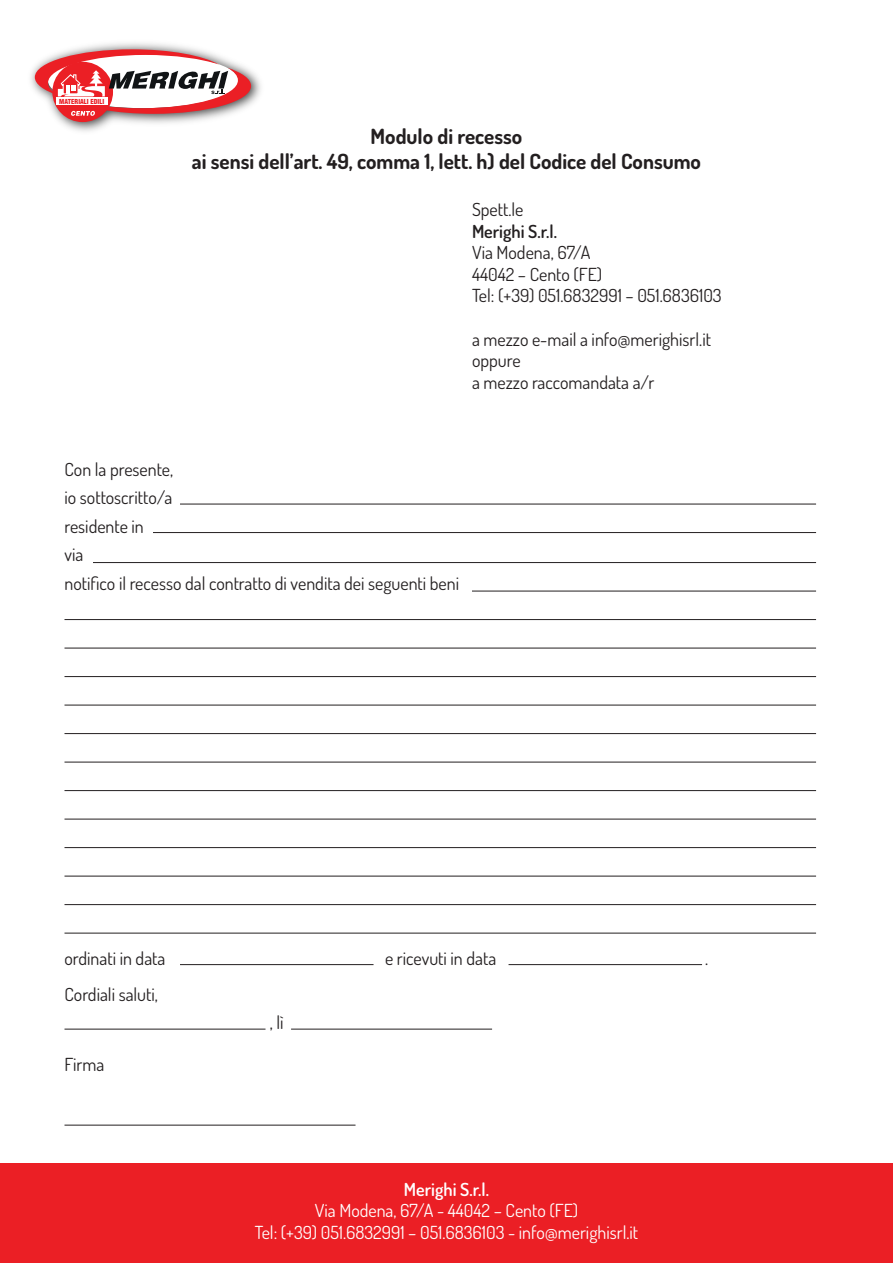
<style>
.page{position:relative;width:893px;height:1263px;background:#fff}
.page>*{position:absolute;margin:0;border:0;box-sizing:border-box;transform-origin:0 0}
.t1{font:700 21px/25.2px "Dosis";color:#231f20;text-align:center}
.t2{font:18px/21.6px "Dosis";color:#231f20}
.t3{font:18px/21.6px "Dosis";color:#fff;text-align:center}
.t4{font:600 18px "Dosis";color:#fff}
.t5{font:600 18px "Dosis";color:#231f20}
.t6{font:900 condensed 6.75px "Helvetica LT Std";color:#eb1f25}
</style>
<div class="page">
<div style="left:0;top:1163px;width:893px;height:100px;background:#eb1f25"></div>
<hr style="left:180px;top:504px;width:636px;height:1px;background:#231f20">
<hr style="left:472px;top:591px;width:344px;height:1px;background:#231f20">
<hr style="left:153px;top:532px;width:663px;height:1px;background:#231f20">
<hr style="left:93px;top:562px;width:723px;height:1px;background:#231f20">
<hr style="left:64px;top:619px;width:752px;height:1px;background:#231f20">
<hr style="left:64px;top:648px;width:752px;height:1px;background:#231f20">
<hr style="left:64px;top:676px;width:752px;height:1px;background:#231f20">
<hr style="left:64px;top:705px;width:752px;height:1px;background:#231f20">
<hr style="left:64px;top:733px;width:752px;height:1px;background:#231f20">
<hr style="left:64px;top:762px;width:752px;height:1px;background:#231f20">
<hr style="left:64px;top:790px;width:752px;height:1px;background:#231f20">
<hr style="left:64px;top:819px;width:752px;height:1px;background:#231f20">
<hr style="left:64px;top:847px;width:752px;height:1px;background:#231f20">
<hr style="left:64px;top:876px;width:752px;height:1px;background:#231f20">
<hr style="left:64px;top:904px;width:752px;height:1px;background:#231f20">
<hr style="left:64px;top:933px;width:752px;height:1px;background:#231f20">
<hr style="left:64px;top:1029px;width:202px;height:1px;background:#231f20">
<hr style="left:64px;top:1125px;width:292px;height:1px;background:#231f20">
<hr style="left:291px;top:1029px;width:201px;height:1px;background:#231f20">
<hr style="left:180px;top:964px;width:194px;height:1px;background:#231f20">
<hr style="left:508px;top:964px;width:194px;height:1px;background:#231f20">
<img style="left:31px;top:43px;width:230px;height:89px">
<div style="left:52px;top:62px;width:61px;height:60px;background:#eb1f25;border-radius:50%"></div>
<svg style="left:35px;top:49px;width:216px;height:67px"></svg>
<p class="t6" style="left:59px;top:97px;width:47px">MATERIALI EDILI</p>
<p class="t1" style="left:192px;top:123px;width:511px">Modulo di recesso<br>ai sensi dell’art. 49, comma 1, lett. h) del Codice del Consumo</p>
<p class="t2" style="left:472px;top:198px;width:53px">Spett.le</p>
<p class="t5" style="left:472px;top:218px;width:87px">Merighi S.r.l.</p>
<p class="t2" style="left:472px;top:241px;width:251px">Via Modena, 67/A<br>44042 – Cento (FE)<br>Tel: (+39) 051.6832991 – 051.6836103</p>
<p class="t2" style="left:472px;top:327px;width:241px">a mezzo e-mail a info@merighisrl.it oppure<br>a mezzo raccomandata a/r</p>
<p class="t2" style="left:65px;top:454px;width:396px;line-height:28.5px">Con la presente,<br>io sottoscritto/a<br>residente in<br>via<br>notifico il recesso dal contratto di vendita dei seguenti beni</p>
<p class="t2" style="left:65px;top:946px;width:102px">ordinati in data</p>
<p class="t2" style="left:385px;top:946px;width:113px">e ricevuti in data</p>
<p class="t2" style="left:65px;top:982px;width:95px">Cordiali saluti,</p>
<p class="t2" style="left:65px;top:1053px;width:41px">Firma</p>
<p class="t2" style="left:270px;top:1011px;width:15px">, lì</p>
<p class="t4" style="left:404px;top:1176px;width:87px">Merighi S.r.l.</p>
<p class="t3" style="left:255px;top:1199px;width:385px">Via Modena, 67/A - 44042 – Cento (FE)<br>Tel: (+39) 051.6832991 – 051.6836103 - info@merighisrl.it</p>
<p class="t2" style="left:705px;top:946px;width:5px">.</p>
</div>
